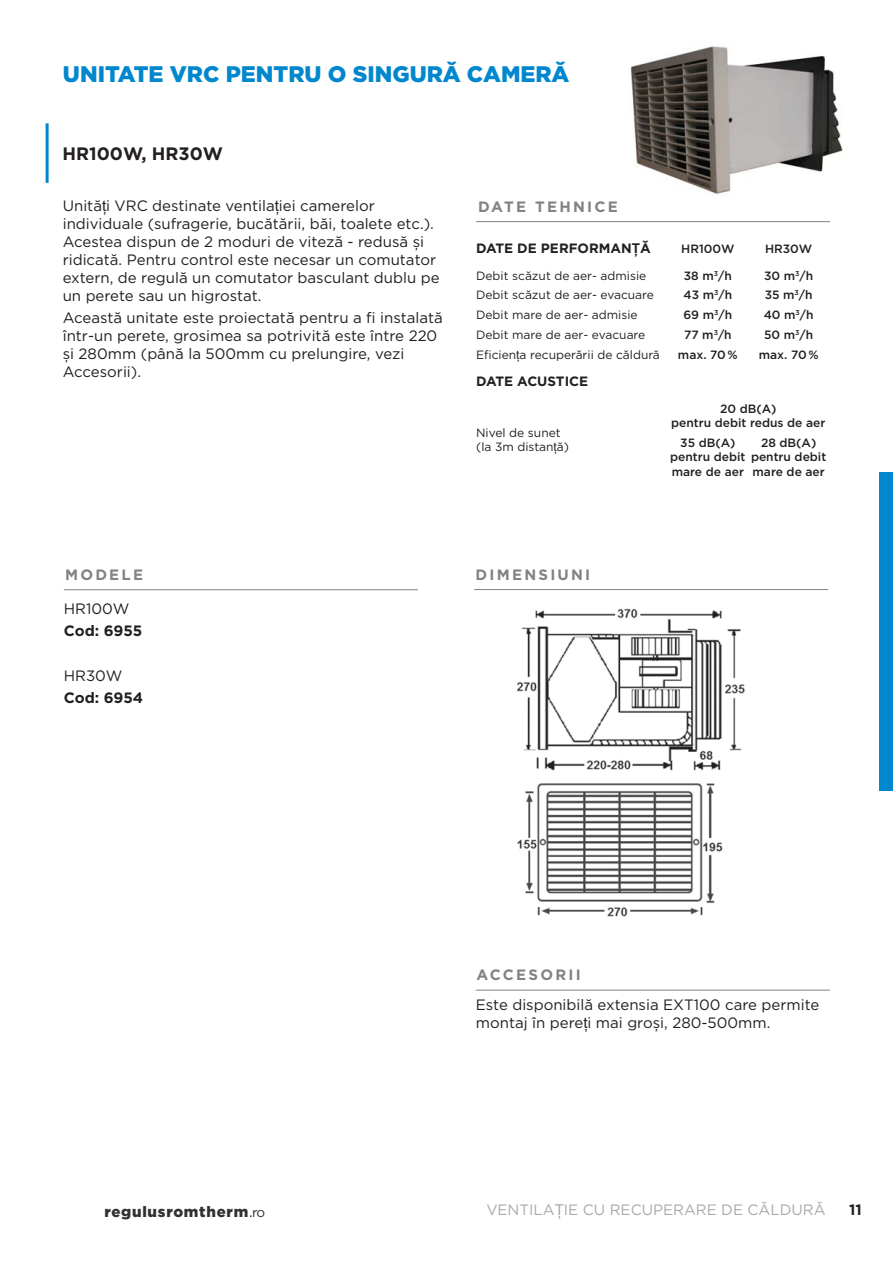
<style>
.page{position:relative;width:893px;height:1263px;background:#fff}
.page>*{position:absolute;margin:0;border:0;box-sizing:border-box;transform-origin:0 0}
.t1{font:900 22.5px "Gotham";color:#0087cd}
.t2{font:700 18px "Gotham";color:#231f20}
.t3{font:15px/18px "Gotham";color:#231f20}
.t4{font:700 15px "Gotham";letter-spacing:.15em;color:#808285}
.t5{font:15px "Gotham";color:#a7a9ac}
.t6{font:900 15px "Gotham";letter-spacing:.05em;color:#323031}
.t7{font:700 15px "Gotham";letter-spacing:-.005em;color:#231f20}
.t8{font:700 13.5px "Gotham";color:#231f20}
.t9{font:500 12px/14.4px "Gotham";color:#231f20;text-align:center}
.t10{font:12px/14.4px "Gotham";color:#231f20}
.s1{font-family:"Arial"}
.s2{font-weight:400}
.s3{font-weight:400;font-size:13.5px}
</style>
<div class="page">
<div style="left:879px;top:472px;width:14px;height:319px;background:#0087cd"></div>
<img style="left:630px;top:46px;width:213px;height:148px">
<img style="left:516px;top:608px;width:229px;height:308px">
<hr style="left:64px;top:589px;width:354px;height:1px;background:#808285">
<hr style="left:476px;top:221px;width:354px;height:1px;background:#808285">
<hr style="left:474px;top:589px;width:354px;height:1px;background:#808285">
<hr style="left:476px;top:990px;width:354px;height:1px;background:#808285">
<hr style="left:46px;top:123px;width:3px;height:60px;background:#0087cd">
<h1 class="t1" style="left:63px;top:65px;width:508px">UNITATE VRC PENTRU O SINGURĂ CAMERĂ</h1>
<p class="t2" style="left:62px;top:147px;width:162px">HR100W, HR30W</p>
<p class="t3" style="left:63px;top:198px;width:378px">Unită<span class="s1">ț</span>i VRC destinate ventila<span class="s1">ț</span>iei camerelor individuale (sufragerie, bucătării, băi, toalete etc.).<br>Acestea dispun de 2 moduri de viteză - redusă și ridicată. Pentru control este necesar un comutator extern, de regulă un comutator basculant dublu pe un perete sau un higrostat.</p>
<p class="t3" style="left:63px;top:310px;width:382px">Această unitate este proiectată pentru a fi instalată într-un perete, grosimea sa potrivită este între 220 și 280mm (până la 500mm cu prelungire, vezi Accesorii).</p>
<p class="t4" style="left:478px;top:200px;width:141px">DATE TEHNICE</p>
<p class="t8" style="left:476px;top:243px;width:176px">DATE DE PERFORMAN<span class="s1">Ț</span>Ă</p>
<p class="t9" style="left:681px;top:242px;width:55px">HR100W</p>
<p class="t9" style="left:765px;top:242px;width:49px">HR30W</p>
<p class="t10" style="left:476px;top:269px;width:172px">Debit scăzut de aer- admisie</p>
<p class="t9" style="left:684px;top:269px;width:49px">38 m<sup>3</sup>/h</p>
<p class="t9" style="left:764px;top:269px;width:51px">30 m<sup>3</sup>/h</p>
<p class="t10" style="left:476px;top:289px;width:179px">Debit scăzut de aer- evacuare</p>
<p class="t9" style="left:684px;top:289px;width:50px">43 m<sup>3</sup>/h</p>
<p class="t9" style="left:765px;top:289px;width:49px">35 m<sup>3</sup>/h</p>
<p class="t10" style="left:476px;top:309px;width:163px">Debit mare de aer- admisie</p>
<p class="t9" style="left:683px;top:309px;width:50px">69 m<sup>3</sup>/h</p>
<p class="t9" style="left:764px;top:309px;width:51px">40 m<sup>3</sup>/h</p>
<p class="t10" style="left:476px;top:328px;width:171px">Debit mare de aer- evacuare</p>
<p class="t9" style="left:684px;top:328px;width:49px">77 m<sup>3</sup>/h</p>
<p class="t9" style="left:764px;top:328px;width:51px">50 m<sup>3</sup>/h</p>
<p class="t10" style="left:476px;top:348px;width:185px">Eficien<span class="s1">ț</span>a recuperării de căldură</p>
<p class="t9" style="left:678px;top:348px;width:61px">max. 70-%</p>
<p class="t9" style="left:759px;top:348px;width:61px">max. 70-%</p>
<p class="t8" style="left:476px;top:376px;width:114px">DATE ACUSTICE</p>
<p class="t10" style="left:476px;top:426px;width:94px">Nivel de sunet (la 3m distan<span class="s1">ț</span>ă)</p>
<p class="t9" style="left:671px;top:402px;width:156px">20 dB(A)<br>pentru debit redus de aer</p>
<p class="t9" style="left:670px;top:436px;width:77px">35 dB(A) pentru debit mare de aer</p>
<p class="t9" style="left:751px;top:436px;width:77px">28 dB(A) pentru debit mare de aer</p>
<p class="t4" style="left:65px;top:568px;width:80px">MODELE</p>
<p class="t3" style="left:64px;top:601px;width:67px">HR100W</p>
<p class="t7" style="left:64px;top:625px;width:80px">Cod: 6955</p>
<p class="t3" style="left:64px;top:667px;width:60px">HR30W</p>
<p class="t7" style="left:64px;top:692px;width:81px">Cod: 6954</p>
<p class="t4" style="left:475px;top:568px;width:116px">DIMENSIUNI</p>
<p class="t4" style="left:476px;top:969px;width:106px">ACCESORII</p>
<p class="t3" style="left:476px;top:997px;width:345px">Este disponibilă extensia EXT100 care permite montaj în pere<span class="s1">ț</span>i mai groși, 280-500mm.</p>
<p class="t6" style="left:104px;top:1206px;width:162px">regulusromtherm<span class="s2">.</span><span class="s3">ro</span></p>
<p class="t5" style="left:486px;top:1203px;width:341px">VENTILA<span class="s1">Ț</span>IE CU RECUPERARE DE CĂLDURĂ</p>
<p class="t7" style="left:849px;top:1204px;width:14px">11</p>
</div>
